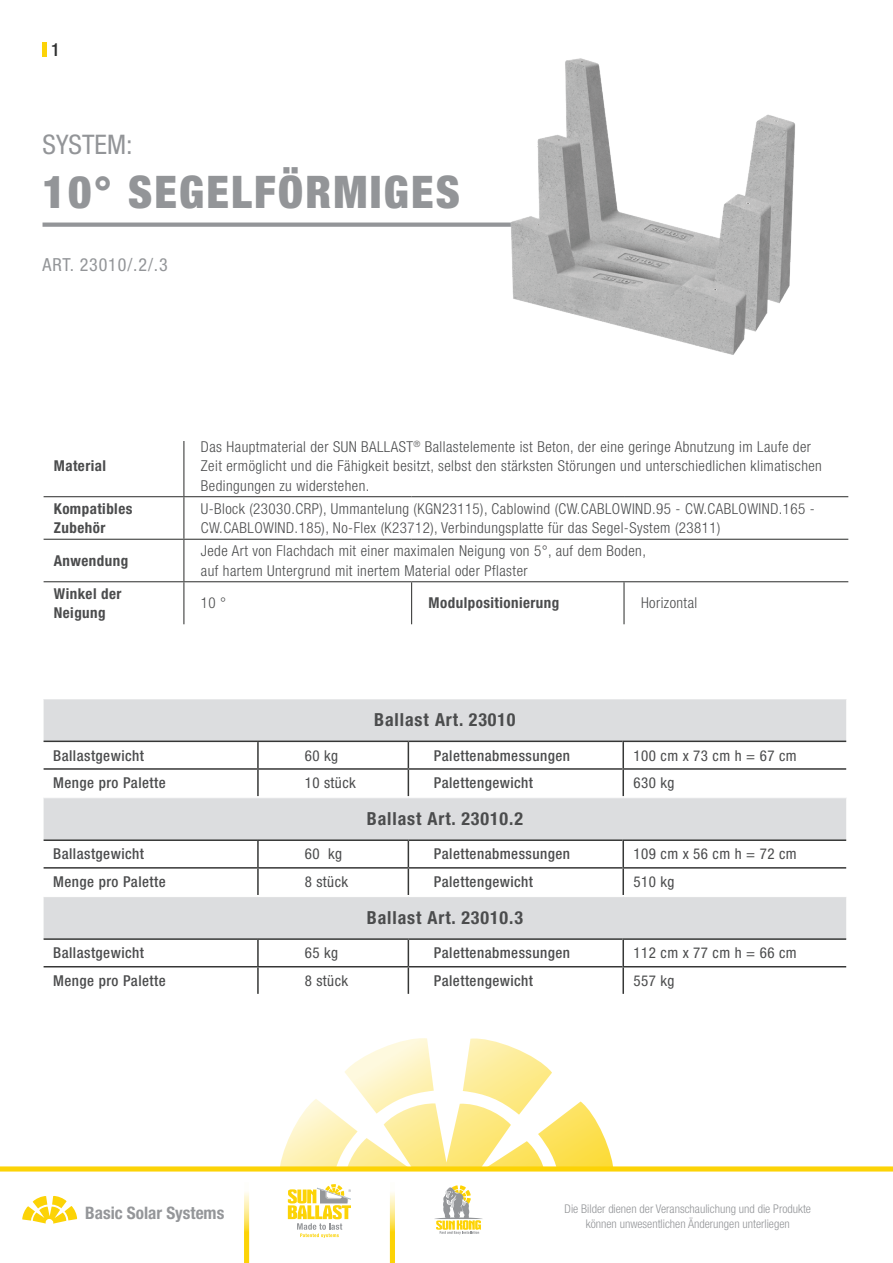
<style>
.page{position:relative;width:893px;height:1263px;background:#fff}
.page>*{position:absolute;margin:0;border:0;box-sizing:border-box;transform-origin:0 0}
.t1{font:900 condensed 45px "Helvetica Neue LT Pro";letter-spacing:.05em;color:#939598}
.t2{font:condensed 27px "Helvetica Neue LT Pro";color:#939598}
.t3{font:700 condensed 18px "Helvetica Neue LT Pro";letter-spacing:.05em;color:#4b4c4d}
.t4{font:condensed 18px "Helvetica Neue LT Pro";letter-spacing:.05em;color:#939598}
.t5{font:500 condensed 18px "Helvetica Neue LT Pro";color:#2e2f2f}
.t6{font:700 condensed 17.25px "Helvetica Neue LT Pro";color:#949699}
.t7{font:300 condensed 15px/19.5px "Helvetica Neue LT Pro";letter-spacing:.03em;color:#4b4c4d}
.t8{font:500 condensed 15px "Helvetica Neue LT Pro";letter-spacing:.03em;color:#4b4c4d}
.t9{font:condensed 15px "Helvetica Neue LT Pro";letter-spacing:.03em;color:#4b4c4d}
.t10{font:700 condensed 15px/19.5px "Helvetica Neue LT Pro";letter-spacing:.03em;color:#4b4c4d}
.t11{font:300 condensed 12px/15px "Helvetica Neue LT Pro";color:#939598;text-align:center}
</style>
<div class="page">
<hr style="left:43px;top:43px;width:4px;height:14px;background:#fcd308">
<div style="left:0;top:1166px;width:893px;height:5px;background:#fcd306"></div>
<svg style="left:22px;top:1196px;width:55px;height:27px"></svg>
<svg style="left:244px;top:1192px;width:5px;height:71px"></svg>
<svg style="left:390px;top:1192px;width:5px;height:71px"></svg>
<svg style="left:279px;top:1038px;width:335px;height:129px"></svg>
<svg style="left:434px;top:1185px;width:49px;height:49px"></svg>
<svg style="left:288px;top:1184px;width:63px;height:54px"></svg>
<div style="left:43px;top:699px;width:804px;height:42px;background:#dcdddf"></div>
<hr style="left:43px;top:699px;width:1px;height:42px;background:#fff">
<hr style="left:846px;top:699px;width:1px;height:42px;background:#fff">
<hr style="left:44px;top:740px;width:214px;height:2px;background:#363736">
<hr style="left:258px;top:740px;width:150px;height:2px;background:#363736">
<hr style="left:257px;top:742px;width:2px;height:26px;background:#363736">
<hr style="left:408px;top:740px;width:214px;height:2px;background:#363736">
<hr style="left:44px;top:768px;width:214px;height:2px;background:#363736">
<hr style="left:258px;top:768px;width:150px;height:2px;background:#363736">
<hr style="left:257px;top:770px;width:2px;height:26px;background:#363736">
<hr style="left:408px;top:768px;width:214px;height:2px;background:#363736">
<svg style="left:408px;top:742px;width:1px;height:54px"></svg>
<hr style="left:622px;top:740px;width:224px;height:2px;background:#363736">
<hr style="left:622px;top:742px;width:2px;height:26px;background:#363736">
<hr style="left:622px;top:768px;width:224px;height:2px;background:#363736">
<hr style="left:622px;top:770px;width:2px;height:26px;background:#363736">
<div style="left:43px;top:798px;width:804px;height:42px;background:#dcdddf"></div>
<hr style="left:43px;top:798px;width:1px;height:42px;background:#fff">
<hr style="left:846px;top:798px;width:1px;height:42px;background:#fff">
<hr style="left:44px;top:839px;width:214px;height:2px;background:#363736">
<hr style="left:258px;top:839px;width:150px;height:2px;background:#363736">
<hr style="left:257px;top:841px;width:2px;height:26px;background:#363736">
<hr style="left:408px;top:839px;width:214px;height:2px;background:#363736">
<hr style="left:44px;top:867px;width:214px;height:2px;background:#363736">
<hr style="left:258px;top:867px;width:150px;height:2px;background:#363736">
<hr style="left:257px;top:869px;width:2px;height:26px;background:#363736">
<hr style="left:408px;top:867px;width:214px;height:2px;background:#363736">
<svg style="left:408px;top:841px;width:1px;height:54px"></svg>
<hr style="left:622px;top:839px;width:224px;height:2px;background:#363736">
<hr style="left:622px;top:841px;width:2px;height:26px;background:#363736">
<hr style="left:622px;top:867px;width:224px;height:2px;background:#363736">
<hr style="left:622px;top:869px;width:2px;height:26px;background:#363736">
<div style="left:43px;top:896px;width:804px;height:43px;background:#dcdddf"></div>
<hr style="left:43px;top:896px;width:215px;height:1px;background:#fff">
<hr style="left:43px;top:897px;width:1px;height:42px;background:#fff">
<hr style="left:258px;top:896px;width:150px;height:1px;background:#fff">
<hr style="left:408px;top:896px;width:215px;height:1px;background:#fff">
<hr style="left:623px;top:896px;width:224px;height:1px;background:#fff">
<hr style="left:846px;top:897px;width:1px;height:42px;background:#fff">
<hr style="left:44px;top:938px;width:214px;height:2px;background:#363736">
<hr style="left:258px;top:938px;width:150px;height:2px;background:#363736">
<hr style="left:257px;top:940px;width:2px;height:26px;background:#363736">
<hr style="left:408px;top:938px;width:214px;height:2px;background:#363736">
<hr style="left:44px;top:966px;width:214px;height:1px;background:#363736">
<hr style="left:258px;top:966px;width:150px;height:1px;background:#363736">
<hr style="left:257px;top:967px;width:2px;height:27px;background:#363736">
<hr style="left:408px;top:966px;width:214px;height:1px;background:#363736">
<svg style="left:408px;top:940px;width:1px;height:54px"></svg>
<hr style="left:622px;top:938px;width:224px;height:2px;background:#363736">
<hr style="left:622px;top:940px;width:2px;height:26px;background:#363736">
<hr style="left:622px;top:966px;width:224px;height:1px;background:#363736">
<hr style="left:622px;top:967px;width:2px;height:27px;background:#363736">
<hr style="left:183px;top:441px;width:1px;height:55px;background:#363736">
<hr style="left:44px;top:496px;width:140px;height:1px;background:#363736">
<hr style="left:184px;top:496px;width:228px;height:1px;background:#363736">
<hr style="left:183px;top:497px;width:1px;height:42px;background:#363736">
<hr style="left:412px;top:496px;width:212px;height:1px;background:#363736">
<hr style="left:624px;top:496px;width:224px;height:1px;background:#363736">
<hr style="left:44px;top:539px;width:140px;height:1px;background:#363736">
<hr style="left:184px;top:539px;width:228px;height:1px;background:#363736">
<hr style="left:183px;top:540px;width:1px;height:41px;background:#363736">
<hr style="left:412px;top:539px;width:212px;height:1px;background:#363736">
<hr style="left:624px;top:539px;width:224px;height:1px;background:#363736">
<hr style="left:44px;top:581px;width:140px;height:1px;background:#363736">
<hr style="left:184px;top:581px;width:228px;height:1px;background:#363736">
<hr style="left:183px;top:582px;width:1px;height:42px;background:#363736">
<hr style="left:412px;top:581px;width:212px;height:1px;background:#363736">
<hr style="left:411px;top:582px;width:1px;height:42px;background:#363736">
<hr style="left:624px;top:581px;width:224px;height:1px;background:#363736">
<hr style="left:623px;top:582px;width:2px;height:42px;background:#363736">
<div style="left:43px;top:222px;width:476px;height:5px;background:#939598"></div>
<img style="left:455px;top:58px;width:340px;height:297px">
<p class="t5" style="left:51px;top:39px;width:10px">1</p>
<h2 class="t2" style="left:43px;top:128px;width:91px">SYSTEM:</h2>
<h1 class="t1" style="left:43px;top:164px;width:419px">10° SEGELFÖRMIGES</h1>
<p class="t4" style="left:43px;top:254px;width:127px">ART. 23010/.2/.3</p>
<p class="t10" style="left:54px;top:456px;width:54px">Material</p>
<p class="t7" style="left:201px;top:436px;width:622px">Das Hauptmaterial der SUN BALLAST<sup>®</sup> Ballastelemente ist Beton, der eine geringe Abnutzung im Laufe der<br>Zeit ermöglicht und die Fähigkeit besitzt, selbst den stärksten Störungen und unterschiedlichen klimatischen<br>Bedingungen zu widerstehen.</p>
<p class="t10" style="left:54px;top:498px;width:80px">Kompatibles<br>Zubehör</p>
<p class="t7" style="left:201px;top:498px;width:615px">U-Block (23030.CRP), Ummantelung (KGN23115), Cablowind (CW.CABLOWIND.95 - CW.CABLOWIND.165 -<br>CW.CABLOWIND.185), No-Flex (K23712), Verbindungsplatte für das Segel-System (23811)</p>
<p class="t10" style="left:54px;top:551px;width:76px">Anwendung</p>
<p class="t7" style="left:201px;top:541px;width:447px">Jede Art von Flachdach mit einer maximalen Neigung von 5°, auf dem Boden, auf hartem Untergrund mit inertem Material oder Pflaster</p>
<p class="t10" style="left:54px;top:583px;width:69px">Winkel der<br>Neigung</p>
<p class="t7" style="left:201px;top:593px;width:27px">10 °</p>
<p class="t10" style="left:429px;top:593px;width:132px">Modulpositionierung</p>
<p class="t7" style="left:641px;top:593px;width:58px">Horizontal</p>
<p class="t3" style="left:374px;top:709px;width:143px">Ballast Art. 23010</p>
<p class="t8" style="left:53px;top:746px;width:92px">Ballastgewicht</p>
<p class="t9" style="left:305px;top:746px;width:35px">60 kg</p>
<p class="t8" style="left:434px;top:746px;width:138px">Palettenabmessungen</p>
<p class="t9" style="left:633px;top:746px;width:165px">100 cm x 73 cm h = 67 cm</p>
<p class="t8" style="left:53px;top:774px;width:114px">Menge pro Palette</p>
<p class="t9" style="left:305px;top:774px;width:53px">10 stück</p>
<p class="t8" style="left:434px;top:774px;width:101px">Palettengewicht</p>
<p class="t9" style="left:633px;top:774px;width:43px">630 kg</p>
<p class="t3" style="left:367px;top:808px;width:158px">Ballast Art. 23010.2</p>
<p class="t8" style="left:53px;top:845px;width:92px">Ballastgewicht</p>
<p class="t9" style="left:305px;top:845px;width:39px">60 kg</p>
<p class="t8" style="left:434px;top:845px;width:138px">Palettenabmessungen</p>
<p class="t9" style="left:633px;top:845px;width:165px">109 cm x 56 cm h = 72 cm</p>
<p class="t8" style="left:53px;top:873px;width:114px">Menge pro Palette</p>
<p class="t9" style="left:305px;top:873px;width:45px">8 stück</p>
<p class="t8" style="left:434px;top:873px;width:101px">Palettengewicht</p>
<p class="t9" style="left:633px;top:873px;width:43px">510 kg</p>
<p class="t3" style="left:367px;top:907px;width:158px">Ballast Art. 23010.3</p>
<p class="t8" style="left:53px;top:944px;width:92px">Ballastgewicht</p>
<p class="t9" style="left:305px;top:944px;width:35px">65 kg</p>
<p class="t8" style="left:434px;top:944px;width:138px">Palettenabmessungen</p>
<p class="t9" style="left:633px;top:944px;width:165px">112 cm x 77 cm h = 66 cm</p>
<p class="t8" style="left:53px;top:972px;width:114px">Menge pro Palette</p>
<p class="t9" style="left:305px;top:972px;width:45px">8 stück</p>
<p class="t8" style="left:434px;top:972px;width:101px">Palettengewicht</p>
<p class="t9" style="left:633px;top:972px;width:43px">557 kg</p>
<p class="t6" style="left:85px;top:1202px;width:141px">Basic Solar Systems</p>
<p class="t11" style="left:565px;top:1201px;width:248px">Die Bilder dienen der Veranschaulichung und die Produkte können unwesentlichen Änderungen unterliegen</p>
</div>
